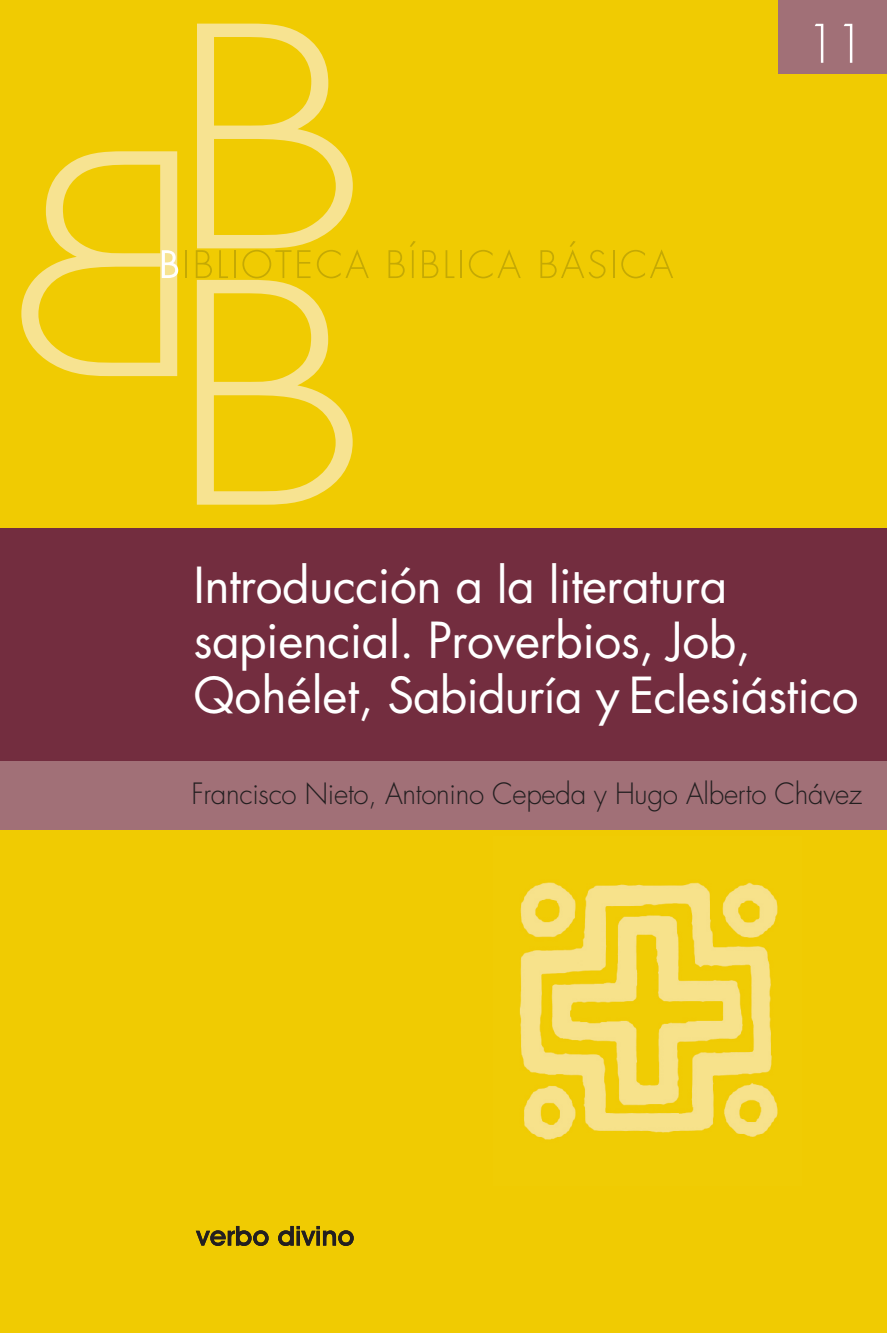
<style>
.page{position:relative;width:887px;height:1333px;background:#f0cb02}
.page>*{position:absolute;margin:0;border:0;box-sizing:border-box;transform-origin:0 0}
.t1{font:300 51.75px "Futura LT";color:#fff}
.t2{font:48.38px/54.9px "Futura LT";letter-spacing:-.01em;color:#fff}
.t3{font:300 28.57px "Futura LT";letter-spacing:-.01em;color:#231f20}
</style>
<div class="page">
<div style="left:0;top:761px;width:887px;height:69px;background:#a17077"></div>
<div style="left:0;top:528px;width:887px;height:233px;background:#732d3f"></div>
<svg style="left:21px;top:151px;width:157px;height:225px"></svg>
<hr style="left:185px;top:250px;width:2px;height:28px;background:#c5a904">
<svg style="left:196px;top:24px;width:173px;height:481px"></svg>
<svg style="left:388px;top:250px;width:16px;height:28px"></svg>
<svg style="left:410px;top:241px;width:6px;height:37px"></svg>
<svg style="left:422px;top:250px;width:16px;height:28px"></svg>
<svg style="left:445px;top:250px;width:9px;height:28px"></svg>
<hr style="left:460px;top:250px;width:2px;height:28px;background:#c5a904">
<svg style="left:469px;top:250px;width:51px;height:28px"></svg>
<svg style="left:540px;top:241px;width:65px;height:37px"></svg>
<hr style="left:612px;top:250px;width:2px;height:28px;background:#c5a904">
<svg style="left:621px;top:250px;width:52px;height:28px"></svg>
<div style="left:778px;top:0;width:109px;height:73px;background:#a17077"></div>
<img style="left:519px;top:882px;width:259px;height:258px">
<svg style="left:196px;top:1226px;width:158px;height:20px"></svg>
<p class="t1" style="left:805px;top:19px;width:63px">11</p>
<p class="t2" style="left:193px;top:559px;width:666px">Introducción a la literatura sapiencial. Proverbios, Job,<br>Qohélet, Sabiduría y Eclesiástico</p>
<p class="t3" style="left:191px;top:780px;width:672px">Francisco Nieto, Antonino Cepeda y Hugo Alberto Chávez</p>
</div>
